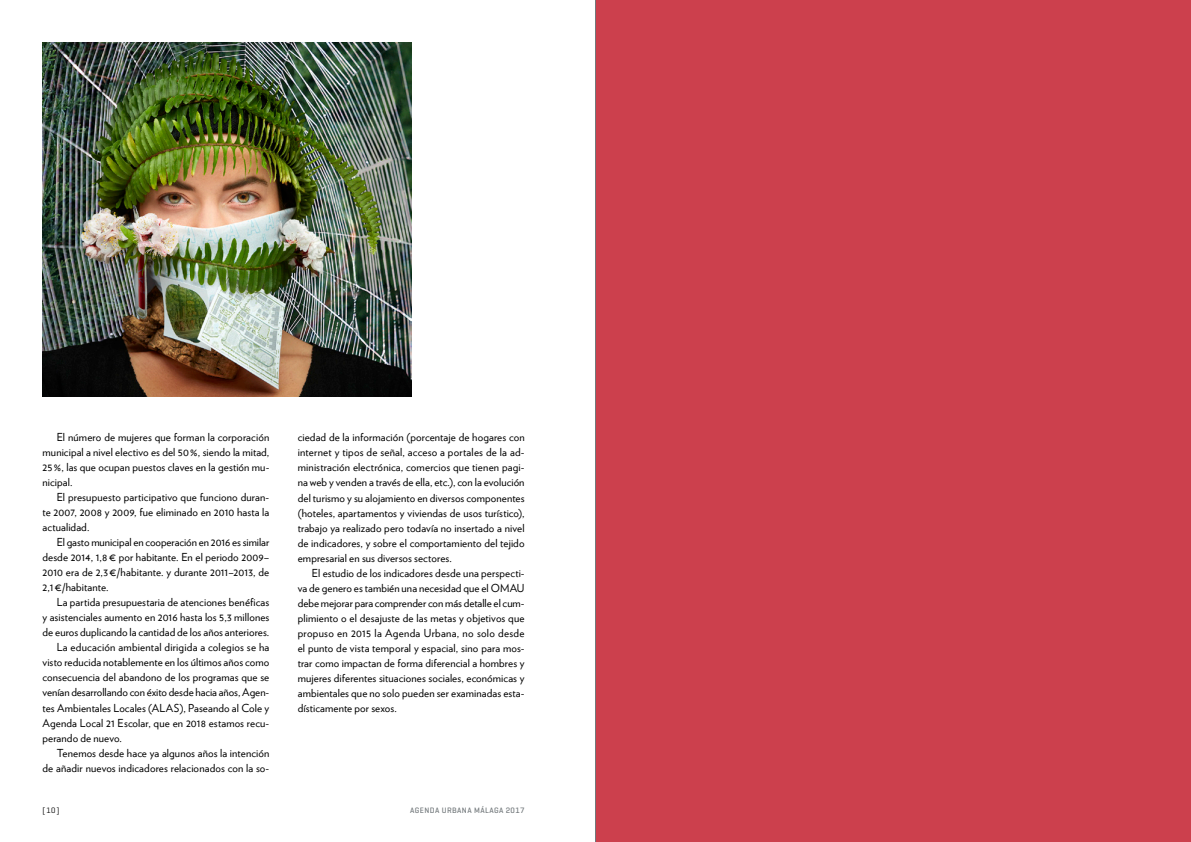
<style>
.page{position:relative;width:1191px;height:842px;background:#fff}
.page>*{position:absolute;margin:0;border:0;box-sizing:border-box;transform-origin:0 0}
.t1{font:11px/15px "Verlag";letter-spacing:.01em;color:#000;text-align:justify}
.t2{font:500 8px "Geogrotesque";letter-spacing:.05em;color:#72787b}
.t3{font:8px "Geogrotesque";color:#000}
</style>
<div class="page">
<img style="left:43px;top:43px;width:368px;height:353px">
<div style="left:595px;top:0;width:596px;height:842px;background:#cc404d"></div>
<hr style="left:595px;top:0;width:1px;height:842px;background:#72787b">
<p class="t1" style="left:43px;top:429px;width:228px;text-indent:14px">El número de mujeres que forman la corporación municipal a nivel electivo es del 50 %, siendo la mitad, 25 %, las que ocupan puestos claves en la gestión mu&shy;nicipal.</p>
<p class="t1" style="left:43px;top:489px;width:228px;text-indent:14px">El presupuesto participativo que funciono duran&shy;te 2007, 2008 y 2009, fue eliminado en 2010 hasta la actualidad.</p>
<p class="t1" style="left:43px;top:534px;width:228px;text-indent:14px">El gasto municipal en cooperación en 2016 es similar desde 2014, 1,8 € por habitante. En el periodo 2009– 2010 era de 2,3 €/habitante. y durante 2011–2013, de 2,1 €/habitante.</p>
<p class="t1" style="left:57px;top:594px;width:214px">La partida presupuestaria de atenciones benéficas</p>
<p class="t1" style="left:43px;top:609px;width:228px">y asistenciales aumento en 2016 hasta los 5,3 millones</p>
<p class="t1" style="left:43px;top:624px;width:228px">de euros duplicando la cantidad de los años anteriores.</p>
<p class="t1" style="left:57px;top:639px;width:214px">La educación ambiental dirigida a colegios se ha</p>
<p class="t1" style="left:43px;top:654px;width:228px">visto reducida notablemente en los últimos años como</p>
<p class="t1" style="left:43px;top:669px;width:228px">consecuencia del abandono de los programas que se</p>
<p class="t1" style="left:43px;top:684px;width:228px">venían desarrollando con éxito desde hacia años, Agen-</p>
<p class="t1" style="left:43px;top:699px;width:228px">tes Ambientales Locales (ALAS), Paseando al Cole y</p>
<p class="t1" style="left:43px;top:714px;width:228px">Agenda Local 21 Escolar, que en 2018 estamos recu-</p>
<p class="t1" style="left:43px;top:729px;width:81px">perando de nuevo.</p>
<p class="t1" style="left:57px;top:744px;width:214px">Tenemos desde hace ya algunos años la intención</p>
<p class="t1" style="left:43px;top:759px;width:228px">de añadir nuevos indicadores relacionados con la so-</p>
<p class="t1" style="left:298px;top:429px;width:228px">ciedad de la información (porcentaje de hogares con internet y tipos de señal, acceso a portales de la ad&shy;ministración electrónica, comercios que tienen pagi&shy;na web y venden a través de ella, etc.), con la evolución del turismo y su alojamiento en diversos componentes (hoteles, apartamentos y viviendas de usos turístico), trabajo ya realizado pero todavía no insertado a nivel de indicadores, y sobre el comportamiento del tejido empresarial en sus diversos sectores.</p>
<p class="t1" style="left:298px;top:564px;width:228px;text-indent:14px">El estudio de los indicadores desde una perspecti&shy;va de genero es también una necesidad que el OMAU debe mejorar para comprender con más detalle el cum&shy;plimiento o el desajuste de las metas y objetivos que propuso en 2015 la Agenda Urbana, no solo desde el punto de vista temporal y espacial, sino para mos&shy;trar como impactan de forma diferencial a hombres y mujeres diferentes situaciones sociales, económicas y ambientales que no solo pueden ser examinadas esta&shy;dísticamente por sexos.</p>
<p class="t3" style="left:43px;top:805px;width:18px">[10]</p>
<p class="t2" style="left:410px;top:806px;width:116px">AGENDA URBANA MÁLAGA 2017</p>
</div>
